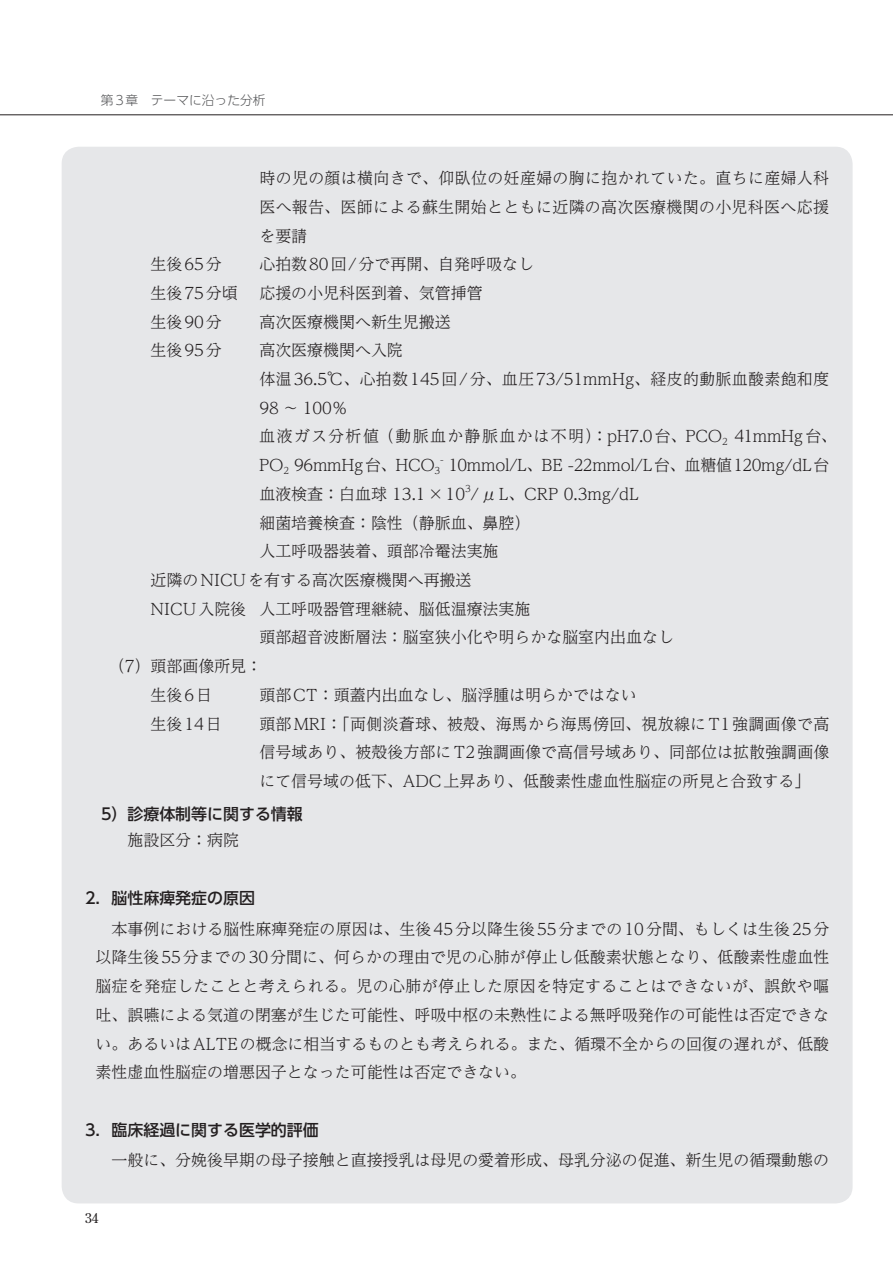
<style>
.page{position:relative;width:893px;height:1263px;background:#fff}
.page>*{position:absolute;margin:0;border:0;box-sizing:border-box;transform-origin:0 0}
.t1{font:300 15.9px/28.7px "UD Reimin Pr 6 N";color:#231f20;text-align:justify}
.t2{font:500 15.9px "UD Shin Go Pr 6 N";color:#231f20}
.t3{font:13.8px "Century Old Style Std";color:#231f20}
.t4{font:300 12.75px "UD Shin Go Pr 6 N";color:#57585a}
.t5{font:300 9.3px "UD Reimin Pr 6 N";color:#231f20}
</style>
<div class="page">
<div style="left:62px;top:147px;width:791px;height:1056px;background:#e6e7e9;border-radius:17px"></div>
<hr style="left:0;top:115px;width:893px;height:1px;background:#231f20">
<p class="t4" style="left:101px;top:90px;width:166px">第3章　テーマに沿った分析</p>
<p class="t1" style="left:259px;top:163px;width:571px">時の児の顔は横向きで、仰臥位の妊産婦の胸に抱かれていた。直ちに産婦人科医へ報告、医師による蘇生開始とともに近隣の高次医療機関の小児科医へ応援を要請</p>
<p class="t1" style="left:151px;top:249px;width:73px">生後65分</p>
<p class="t1" style="left:259px;top:249px;width:276px">心拍数80回/分で再開、自発呼吸なし</p>
<p class="t1" style="left:151px;top:278px;width:89px">生後75分頃</p>
<p class="t1" style="left:259px;top:278px;width:225px">応援の小児科医到着、気管挿管</p>
<p class="t1" style="left:151px;top:307px;width:73px">生後90分</p>
<p class="t1" style="left:259px;top:307px;width:193px">高次医療機関へ新生児搬送</p>
<p class="t1" style="left:151px;top:335px;width:73px">生後95分</p>
<p class="t1" style="left:259px;top:335px;width:571px;text-align:left">高次医療機関へ入院<br>体温36.5℃、心拍数145回/分、血圧73/51mmHg、経皮的動脈血酸素飽和度<br>98 ～ 100％<br>血液ガス分析値（動脈血か静脈血かは不明）：pH7.0台、PCO<sub>2</sub> 41mmHg台､<br>PO<sub>2</sub> 96mmHg台､ HCO<sub>3</sub></p>
<p class="t1" style="left:259px;top:450px;width:571px;text-indent:189px">10mmol/L、BE -22mmol/L台、血糖値120mg/dL台血液検査：白血球 13.1×10 /μL、CRP 0.3mg/dL</p>
<p class="t5" style="left:440px;top:452px;width:5px">-</p>
<p class="t5" style="left:465px;top:481px;width:7px">3</p>
<p class="t1" style="left:259px;top:508px;width:273px">細菌培養検査：陰性（静脈血、鼻腔）</p>
<p class="t1" style="left:259px;top:536px;width:241px">人工呼吸器装着、頭部冷罨法実施</p>
<p class="t1" style="left:151px;top:565px;width:322px">近隣のNICUを有する高次医療機関へ再搬送</p>
<p class="t1" style="left:151px;top:594px;width:381px">NICU入院後 人工呼吸器管理継続、脳低温療法実施</p>
<p class="t1" style="left:259px;top:622px;width:416px">頭部超音波断層法：脳室狭小化や明らかな脳室内出血なし</p>
<p class="t1" style="left:109px;top:651px;width:155px">（7）頭部画像所見：</p>
<p class="t1" style="left:151px;top:680px;width:63px">生後6日</p>
<p class="t1" style="left:259px;top:680px;width:379px">頭部CT：頭蓋内出血なし、脳浮腫は明らかではない</p>
<p class="t1" style="left:151px;top:709px;width:73px">生後14日</p>
<p class="t1" style="left:259px;top:709px;width:571px">頭部MRI：「両側淡蒼球、被殻、海馬から海馬傍回、視放線にT1強調画像で高信号域あり、被殻後方部にT2強調画像で高信号域あり、同部位は拡散強調画像にて信号域の低下、ADC上昇あり、低酸素性虚血性脳症の所見と合致する」</p>
<p class="t2" style="left:101px;top:801px;width:203px">5）診療体制等に関する情報</p>
<p class="t1" style="left:127px;top:825px;width:113px">施設区分：病院</p>
<p class="t2" style="left:85px;top:885px;width:171px">2．脳性麻痺発症の原因</p>
<p class="t1" style="left:96px;top:914px;width:735px;text-indent:16px">本事例における脳性麻痺発症の原因は、生後45分以降生後55分までの10分間、もしくは生後25分以降生後55分までの30分間に、何らかの理由で児の心肺が停止し低酸素状態となり、低酸素性虚血性脳症を発症したことと考えられる。児の心肺が停止した原因を特定することはできないが、誤飲や嘔吐、誤嚥による気道の閉塞が生じた可能性、呼吸中枢の未熟性による無呼吸発作の可能性は否定できない。あるいはALTEの概念に相当するものとも考えられる。また、循環不全からの回復の遅れが、低酸素性虚血性脳症の増悪因子となった可能性は否定できない。</p>
<p class="t2" style="left:85px;top:1117px;width:235px">3．臨床経過に関する医学的評価</p>
<p class="t1" style="left:112px;top:1145px;width:719px">一般に、分娩後早期の母子接触と直接授乳は母児の愛着形成、母乳分泌の促進、新生児の循環動態の</p>
<p class="t3" style="left:85px;top:1209px;width:15px">34</p>
</div>
